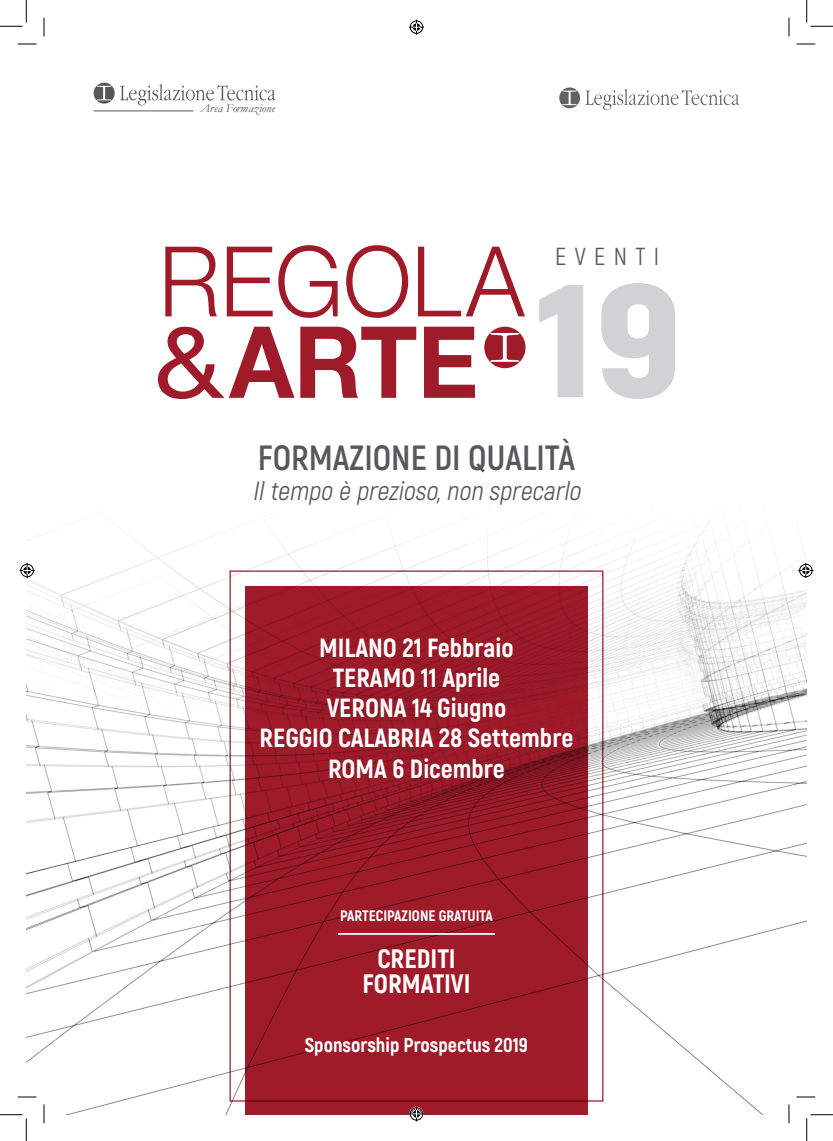
<style>
.page{position:relative;width:833px;height:1141px;background:#fff}
.page>*{position:absolute;margin:0;border:0;box-sizing:border-box;transform-origin:0 0}
.t1{font:700 35px "Akrobat";color:#57585a}
.t2{font:800 26.62px/24.9px "Akrobat";color:#fff;text-align:center}
.t3{font:800 26.25px "Akrobat";color:#fff}
.t4{font:italic 26.25px "Akrobat";color:#57585a}
.t5{font:24.62px "Akrobat";letter-spacing:.34em;color:#57585a}
.t6{font:800 20px "Akrobat";color:#fff}
.t7{font:800 15.12px "Akrobat";color:#fff}
.t8{font:italic 12.38px "Garamond";color:#57585a}
</style>
<div class="page">
<img style="left:26px;top:26px;width:780px;height:1088px">
<div style="left:245px;top:586px;width:342px;height:528px;background:#9f1b2a"></div>
<svg style="left:585px;top:89px;width:153px;height:21px"></svg>
<svg style="left:559px;top:87px;width:20px;height:21px"></svg>
<svg style="left:94px;top:83px;width:181px;height:22px"></svg>
<hr style="left:94px;top:111px;width:99px;height:1px;background:#57585a">
<hr style="left:338px;top:933px;width:156px;height:1px;background:#fff">
<svg style="left:165px;top:247px;width:52px;height:69px"></svg>
<svg style="left:227px;top:247px;width:45px;height:69px"></svg>
<svg style="left:278px;top:245px;width:59px;height:73px"></svg>
<svg style="left:346px;top:245px;width:62px;height:73px"></svg>
<svg style="left:417px;top:247px;width:107px;height:69px"></svg>
<svg style="left:158px;top:326px;width:136px;height:73px"></svg>
<svg style="left:300px;top:326px;width:116px;height:72px"></svg>
<svg style="left:424px;top:326px;width:50px;height:72px"></svg>
<svg style="left:484px;top:326px;width:41px;height:42px"></svg>
<svg style="left:539px;top:283px;width:135px;height:116px"></svg>
<svg style="left:18px;top:43px;width:18px;height:2px"></svg>
<svg style="left:796px;top:43px;width:18px;height:2px"></svg>
<svg style="left:18px;top:1096px;width:18px;height:1px"></svg>
<svg style="left:796px;top:1096px;width:18px;height:1px"></svg>
<svg style="left:43px;top:18px;width:2px;height:18px"></svg>
<svg style="left:43px;top:1104px;width:2px;height:19px"></svg>
<svg style="left:787px;top:18px;width:2px;height:18px"></svg>
<svg style="left:787px;top:1104px;width:2px;height:19px"></svg>
<svg style="left:0;top:0;width:27px;height:27px"></svg>
<svg style="left:0;top:1114px;width:27px;height:26px"></svg>
<svg style="left:806px;top:0;width:26px;height:27px"></svg>
<svg style="left:806px;top:1114px;width:26px;height:26px"></svg>
<svg style="left:409px;top:20px;width:15px;height:15px"></svg>
<svg style="left:409px;top:1106px;width:15px;height:15px"></svg>
<svg style="left:20px;top:563px;width:15px;height:15px"></svg>
<svg style="left:797px;top:563px;width:15px;height:15px"></svg>
<p class="t8" style="left:200px;top:100px;width:76px">Area Formazione</p>
<p class="t5" style="left:555px;top:241px;width:105px">EVENTI</p>
<p class="t1" style="left:258px;top:436px;width:318px">FORMAZIONE DI QUALITÀ</p>
<p class="t4" style="left:252px;top:475px;width:335px">Iltempo è prezioso,non sprecarlo</p>
<p class="t3" style="left:319px;top:631px;width:196px">MILANO 21 Febbraio</p>
<p class="t3" style="left:332px;top:661px;width:169px">TERAMO 11 Aprile</p>
<p class="t3" style="left:326px;top:691px;width:181px">VERONA 14 Giugno</p>
<p class="t3" style="left:259px;top:721px;width:315px">REGGIO CALABRIA 28 Settembre</p>
<p class="t3" style="left:328px;top:751px;width:178px">ROMA 6 Dicembre</p>
<p class="t7" style="left:340px;top:906px;width:154px">PARTECIPAZIONE GRATUITA</p>
<p class="t2" style="left:362px;top:946px;width:109px">CREDITI<br>FORMATIVI</p>
<p class="t6" style="left:305px;top:1032px;width:224px">Sponsorship Prospectus 2019</p>
</div>
